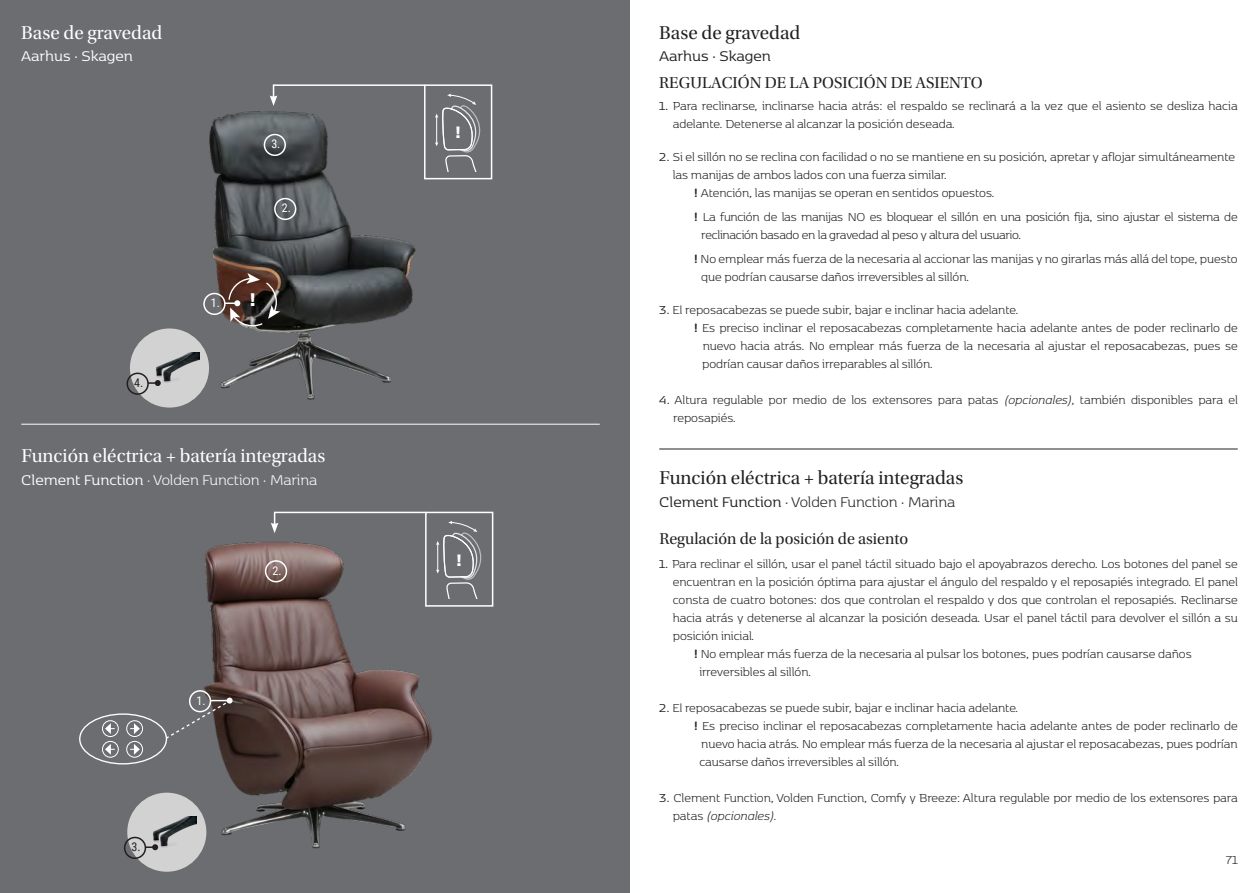
<style>
.page{position:relative;width:1259px;height:893px;background:#fff}
.page>*{position:absolute;margin:0;border:0;box-sizing:border-box;transform-origin:0 0}
.t1{font:19.5px "Utopia Std Subh";color:#fff}
.t2{font:19.5px "Utopia Std Subh";color:#231f20}
.t3{font:700 expanded 17.85px "Helvetica Neue LT Std";color:#fff}
.t4{font:16.5px "Utopia Std Subh";color:#231f20}
.t5{font:300 16.5px "Kobenhavn";color:#fff}
.t6{font:300 16.5px "Kobenhavn";color:#231f20}
.t7{font:16.5px "Kobenhavn";color:#fff}
.t8{font:16.5px "Kobenhavn";color:#231f20}
.t9{font:700 expanded 16.05px "Helvetica Neue LT Std";color:#fff}
.t10{font:300 13.5px/18px "Kobenhavn";color:#231f20}
.t11{font:12px "Roboto Condensed";color:#fff}
.t12{font:12px "Roboto Condensed";color:#231f20}
.s1{font-weight:400}
.s2{font-weight:700}
.s3{font-style:italic}
</style>
<div class="page">
<div style="left:0;top:0;width:629px;height:893px;background:#6c6d70"></div>
<svg style="left:442px;top:94px;width:39px;height:77px"></svg>
<div style="left:424px;top:84px;width:68px;height:95px;border:2px solid #fff"></div>
<svg style="left:270px;top:84px;width:156px;height:20px"></svg>
<div style="left:130px;top:328px;width:79px;height:80px;background:#d2d2d3;border-radius:50%"></div>
<img style="left:156px;top:352px;width:43px;height:31px">
<div style="left:126px;top:373px;width:23px;height:22px;border:2px solid #231f20;border-radius:50%"></div>
<svg style="left:148px;top:380px;width:13px;height:6px"></svg>
<hr style="left:21px;top:424px;width:579px;height:1px;background:#fff">
<img style="left:202px;top:104px;width:240px;height:296px">
<div style="left:274px;top:198px;width:22px;height:22px;border:2px solid #fff;border-radius:50%"></div>
<div style="left:264px;top:134px;width:22px;height:22px;border:2px solid #fff;border-radius:50%"></div>
<div style="left:203px;top:293px;width:23px;height:22px;border:2px solid #fff;border-radius:50%"></div>
<svg style="left:225px;top:273px;width:55px;height:54px;background:#5a4841"></svg>
<svg style="left:437px;top:521px;width:45px;height:77px"></svg>
<div style="left:425px;top:512px;width:68px;height:95px;border:2px solid #fff"></div>
<svg style="left:271px;top:511px;width:156px;height:22px"></svg>
<div style="left:127px;top:793px;width:79px;height:79px;background:#d2d2d3;border-radius:50%"></div>
<img style="left:145px;top:816px;width:41px;height:35px">
<div style="left:124px;top:837px;width:22px;height:22px;border:2px solid #231f20;border-radius:50%"></div>
<svg style="left:145px;top:844px;width:13px;height:6px"></svg>
<img style="left:186px;top:541px;width:251px;height:308px">
<div style="left:189px;top:690px;width:22px;height:22px;border:2px solid #fff;border-radius:50%"></div>
<div style="left:79px;top:713px;width:88px;height:51px;border:1px solid #fff;border-radius:50%"></div>
<div style="left:126px;top:720px;width:17px;height:17px;border:1px solid #fff;border-radius:50%"></div>
<div style="left:126px;top:741px;width:17px;height:17px;border:1px solid #fff;border-radius:50%"></div>
<div style="left:102px;top:720px;width:17px;height:17px;border:1px solid #fff;border-radius:50%"></div>
<div style="left:102px;top:741px;width:17px;height:17px;border:1px solid #fff;border-radius:50%"></div>
<svg style="left:130px;top:723px;width:10px;height:11px"></svg>
<svg style="left:130px;top:744px;width:10px;height:11px"></svg>
<svg style="left:105px;top:744px;width:10px;height:11px"></svg>
<svg style="left:105px;top:723px;width:10px;height:11px"></svg>
<svg style="left:164px;top:698px;width:69px;height:42px"></svg>
<div style="left:265px;top:560px;width:22px;height:22px;border:2px solid #fff;border-radius:50%"></div>
<hr style="left:659px;top:449px;width:578px;height:1px;background:#231f20">
<p class="t1" style="left:21px;top:22px;width:142px">Base de gravedad</p>
<p class="t7" style="left:21px;top:45px;width:113px">Aarhus · Skagen</p>
<p class="t12" style="left:134px;top:374px;width:11px">4.</p>
<p class="t11" style="left:271px;top:136px;width:11px">3.</p>
<p class="t11" style="left:282px;top:200px;width:11px">2.</p>
<p class="t11" style="left:211px;top:295px;width:11px">1.</p>
<p class="t3" style="left:249px;top:288px;width:8px">!</p>
<p class="t1" style="left:21px;top:446px;width:305px">Función eléctrica + batería integradas</p>
<p class="t5" style="left:21px;top:469px;width:297px"><span class="s1">Clement Function</span> · Volden Function · Marina</p>
<p class="t12" style="left:132px;top:839px;width:11px">3.</p>
<p class="t11" style="left:197px;top:692px;width:11px">1.</p>
<p class="t11" style="left:272px;top:562px;width:11px">2.</p>
<p class="t9" style="left:455px;top:123px;width:7px">!</p>
<p class="t9" style="left:456px;top:550px;width:7px">!</p>
<p class="t2" style="left:659px;top:22px;width:142px">Base de gravedad</p>
<p class="t8" style="left:659px;top:45px;width:113px">Aarhus · Skagen</p>
<p class="t4" style="left:659px;top:74px;width:325px">REGULACIÓN DE LA POSICIÓN DE ASIENTO</p>
<p class="t10" style="left:673px;top:96px;width:566px;text-indent:-14px"><span class="s1">1.</span> Para reclinarse, inclinarse hacia atrás: el respaldo se reclinará a la vez que el asiento se desliza hacia adelante. Detenerse al alcanzar la posición deseada.</p>
<p class="t10" style="left:659px;top:147px;width:577px"><span class="s1">2.</span> Si el sillón no se reclina con facilidad o no se mantiene en su posición, apretar y aflojar simultáneamente</p>
<p class="t10" style="left:673px;top:165px;width:275px">las manijas de ambos lados con una fuerza similar.</p>
<p class="t10" style="left:694px;top:183px;width:302px"><span class="s2">!</span> Atención, las manijas se operan en sentidos opuestos.</p>
<p class="t10" style="left:701px;top:207px;width:538px;text-indent:-7px"><span class="s2">!</span> La función de las manijas NO es bloquear el sillón en una posición fija, sino ajustar el sistema de reclinación basado en la gravedad al peso y altura del usuario.</p>
<p class="t10" style="left:701px;top:249px;width:538px;text-indent:-7px"><span class="s2">!</span> No emplear más fuerza de la necesaria al accionar las manijas y no girarlas más allá del tope, puesto que podrían causarse daños irreversibles al sillón.</p>
<p class="t10" style="left:659px;top:300px;width:361px"><span class="s1">3.</span> El reposacabezas se puede subir, bajar e inclinar hacia adelante.</p>
<p class="t10" style="left:702px;top:318px;width:537px;text-align:justify;text-indent:-8px"><span class="s2">!</span> Es preciso inclinar el reposacabezas completamente hacia adelante antes de poder reclinarlo de nuevo hacia atrás. No emplear más fuerza de la necesaria al ajustar el reposacabezas, pues se podrían causar daños irreparables al sillón.</p>
<p class="t10" style="left:673px;top:390px;width:566px;text-indent:-14px"><span class="s1">4.</span> Altura regulable por medio de los extensores para patas <span class="s3">(opcionales)</span>, también disponibles para el reposapiés.</p>
<p class="t2" style="left:659px;top:467px;width:305px">Función eléctrica + batería integradas</p>
<p class="t6" style="left:659px;top:491px;width:297px"><span class="s1">Clement Function</span> · Volden Function · Marina</p>
<p class="t4" style="left:659px;top:530px;width:250px">Regulación de la posición de asiento</p>
<p class="t10" style="left:673px;top:554px;width:566px;text-align:justify;text-indent:-14px"><span class="s1">1.</span> Para reclinar el sillón, usar el panel táctil situado bajo el apoyabrazos derecho. Los botones del panel se encuentran en la posición óptima para ajustar el ángulo del respaldo y el reposapiés integrado. El panel consta de cuatro botones: dos que controlan el respaldo y dos que controlan el reposapiés. Reclinarse hacia atrás y detenerse al alcanzar la posición deseada. Usar el panel táctil para devolver el sillón a su posición inicial.</p>
<p class="t10" style="left:694px;top:644px;width:499px"><span class="s2">!</span> No emplear más fuerza de la necesaria al pulsar los botones, pues podrían causarse daños</p>
<p class="t10" style="left:699px;top:662px;width:113px">irreversibles al sillón.</p>
<p class="t10" style="left:659px;top:698px;width:360px"><span class="s1">2.</span> El reposacabezas se puede subir, bajar e inclinar hacia adelante.</p>
<p class="t10" style="left:694px;top:716px;width:545px;text-align:center"><span class="s2">!</span> Es preciso inclinar el reposacabezas completamente hacia adelante antes de poder reclinarlo de nuevo hacia atrás. No emplear más fuerza de la necesaria al ajustar el reposacabezas, pues podrían</p>
<p class="t10" style="left:699px;top:752px;width:201px">causarse daños irreversibles al sillón.</p>
<p class="t10" style="left:673px;top:788px;width:566px;text-indent:-14px"><span class="s1">3.</span> Clement Function, Volden Function, Comfy y Breeze: Altura regulable por medio de los extensores para patas <span class="s3">(opcionales)</span>.</p>
<p class="t10" style="left:1226px;top:850px;width:13px">71</p>
</div>
